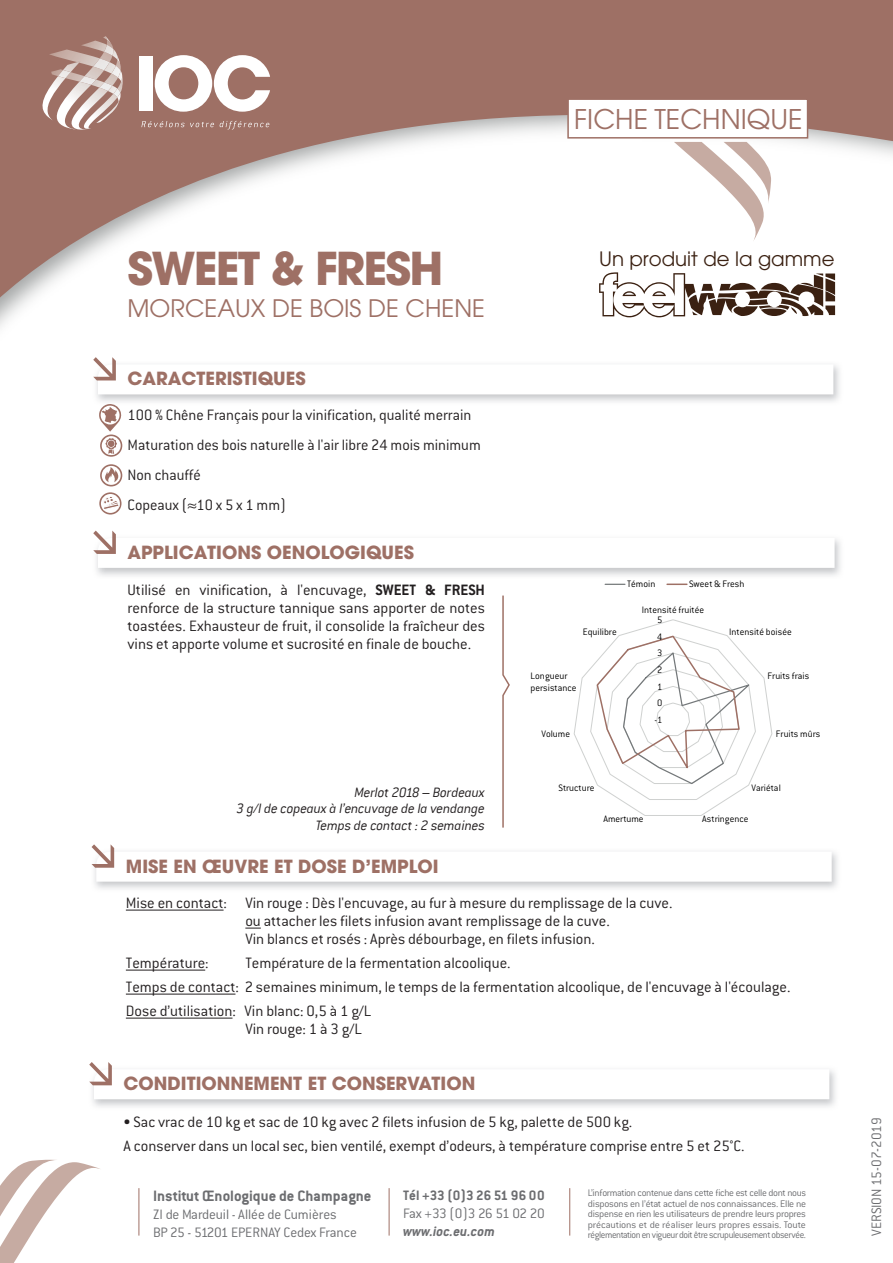
<style>
.page{position:relative;width:893px;height:1263px;background:#fff}
.page>*{position:absolute;margin:0;border:0;box-sizing:border-box;transform-origin:0 0}
.t1{font:700 45px "Avant Garde LT";letter-spacing:-.04em;color:#9e7065}
.t2{font:27px "Avant Garde LT";color:#9e7065}
.t3{font:24px "Avant Garde LT";color:#9e7065}
.t4{font:19.65px "Avant Garde LT";color:#3b2112}
.t5{font:700 18px "Avant Garde LT";color:#9e7065}
.t6{font:300 16.5px/18px "Conduit ITC";color:#231f20}
.t7{font:700 16.5px "Conduit ITC";color:#6c6d70}
.t8{font:italic 300 15px/16.5px "Conduit ITC";letter-spacing:-.015em;color:#231f20;text-align:right}
.t9{font:300 15px/18px "Conduit ITC";letter-spacing:-.01em;color:#6c6d70}
.t10{font:700 15px "Conduit ITC";color:#6c6d70}
.t11{font:300 15px "Conduit ITC";letter-spacing:-.03em;color:#6c6d70}
.t12{font:italic 700 15px "Conduit ITC";color:#6c6d70}
.t13{font:300 10.5px/10.5px "Conduit ITC";letter-spacing:-.035em;color:#6c6d70;text-align:justify}
.t14{font:300 10.35px/12.3px "Conduit ITC";color:#000001}
.s1{font-weight:700}
</style>
<div class="page">
<svg style="left:0;top:0;width:893px;height:327px"></svg>
<svg style="left:0;top:1160px;width:100px;height:103px"></svg>
<svg style="left:567px;top:59px;width:242px;height:80px"></svg>
<hr style="left:139px;top:1188px;width:1px;height:47px;background:#9e7065">
<hr style="left:389px;top:1188px;width:1px;height:47px;background:#9e7065">
<hr style="left:569px;top:1188px;width:1px;height:47px;background:#9e7065">
<img style="left:49px;top:49px;width:6px;height:13px">
<img style="left:121px;top:75px;width:2px;height:54px">
<img style="left:113px;top:105px;width:8px;height:25px">
<img style="left:55px;top:36px;width:58px;height:94px">
<img style="left:93px;top:58px;width:6px;height:12px">
<img style="left:79px;top:76px;width:17px;height:9px">
<svg style="left:99px;top:36px;width:23px;height:69px"></svg>
<img style="left:39px;top:62px;width:40px;height:59px">
<svg style="left:58px;top:70px;width:13px;height:8px"></svg>
<svg style="left:141px;top:121px;width:73px;height:6px"></svg>
<svg style="left:220px;top:121px;width:49px;height:8px"></svg>
<div style="left:139px;top:56px;width:14px;height:55px;background:#fff"></div>
<svg style="left:155px;top:55px;width:115px;height:57px"></svg>
<img style="left:674px;top:142px;width:92px;height:100px">
<img style="left:724px;top:142px;width:47px;height:62px">
<svg style="left:93px;top:357px;width:740px;height:37px"></svg>
<svg style="left:93px;top:531px;width:742px;height:37px"></svg>
<svg style="left:92px;top:844px;width:740px;height:38px"></svg>
<hr style="left:126px;top:910px;width:98px;height:1px;background:#231f20">
<svg style="left:245px;top:928px;width:16px;height:1px"></svg>
<hr style="left:126px;top:970px;width:79px;height:1px;background:#231f20">
<hr style="left:126px;top:994px;width:109px;height:1px;background:#231f20">
<hr style="left:126px;top:1018px;width:106px;height:1px;background:#231f20">
<svg style="left:89px;top:1062px;width:740px;height:37px"></svg>
<svg style="left:599px;top:272px;width:236px;height:45px"></svg>
<svg style="left:502px;top:595px;width:8px;height:233px"></svg>
<svg style="left:573px;top:619px;width:200px;height:197px"></svg>
<svg style="left:605px;top:584px;width:20px;height:1px"></svg>
<hr style="left:667px;top:583px;width:20px;height:2px;background:#9e7065">
<svg style="left:99px;top:404px;width:23px;height:28px"></svg>
<svg style="left:100px;top:434px;width:22px;height:23px"></svg>
<svg style="left:102px;top:436px;width:19px;height:19px"></svg>
<svg style="left:105px;top:438px;width:12px;height:17px"></svg>
<svg style="left:100px;top:464px;width:22px;height:22px"></svg>
<svg style="left:102px;top:466px;width:19px;height:19px"></svg>
<svg style="left:105px;top:467px;width:13px;height:15px"></svg>
<svg style="left:99px;top:492px;width:23px;height:22px"></svg>
<svg style="left:101px;top:494px;width:19px;height:19px"></svg>
<svg style="left:103px;top:496px;width:16px;height:14px"></svg>
<h2 class="t2" style="left:574px;top:103px;width:230px">FICHE TECHNIQUE</h2>
<h1 class="t1" style="left:128px;top:239px;width:317px">SWEET &amp; FRESH</h1>
<h3 class="t3" style="left:128px;top:294px;width:359px">MORCEAUX DE BOIS DE CHENE</h3>
<p class="t5" style="left:128px;top:366px;width:180px">CARACTERISTIQUES</p>
<p class="t6" style="left:128px;top:400px;width:355px;line-height:30px">100 % Chêne Français pour la vinification, qualité merrain Maturation des bois naturelle à l'air libre 24 mois minimum Non chauffé<br>Copeaux (≈10 x 5 x 1 mm)</p>
<p class="t5" style="left:128px;top:541px;width:288px">APPLICATIONS OENOLOGIQUES</p>
<p class="t6" style="left:128px;top:581px;width:359px;text-align:justify">Utilisé en vinification, à l'encuvage, <span class="s1">SWEET &amp; FRESH </span>renforce de la structure tannique sans apporter de notes toastées. Exhausteur de fruit, il consolide la fraîcheur des vins et apporte volume et sucrosité en finale de bouche.</p>
<p class="t8" style="left:236px;top:784px;width:250px">Merlot 2018 – Bordeaux<br>3 g/l de copeaux à l’encuvage de la vendange<br>Temps de contact : 2 semaines</p>
<p class="t4" style="left:599px;top:247px;width:237px">Un produit de la gamme</p>
<p class="t14" style="left:627px;top:578px;width:30px">Témoin</p>
<p class="t14" style="left:689px;top:578px;width:57px">Sweet &amp; Fresh</p>
<p class="t14" style="left:642px;top:603px;width:64px">Intensité fruitée</p>
<p class="t14" style="left:657px;top:613px;width:7px">5</p>
<p class="t14" style="left:583px;top:626px;width:35px">Equilibre</p>
<p class="t14" style="left:531px;top:669px;width:47px">Longueur persistance</p>
<p class="t14" style="left:657px;top:630px;width:7px">4</p>
<p class="t14" style="left:657px;top:647px;width:7px">3</p>
<p class="t14" style="left:657px;top:663px;width:7px">2</p>
<p class="t14" style="left:657px;top:680px;width:7px">1</p>
<p class="t14" style="left:729px;top:626px;width:64px">Intensité boisée</p>
<p class="t14" style="left:767px;top:670px;width:43px">Fruits frais</p>
<p class="t14" style="left:657px;top:697px;width:7px">0</p>
<p class="t14" style="left:654px;top:713px;width:9px">-1</p>
<p class="t14" style="left:541px;top:728px;width:30px">Volume</p>
<p class="t14" style="left:776px;top:728px;width:46px">Fruits mûrs</p>
<p class="t14" style="left:558px;top:781px;width:38px">Structure</p>
<p class="t14" style="left:751px;top:781px;width:31px">Variétal</p>
<p class="t14" style="left:603px;top:813px;width:42px">Amertume</p>
<p class="t14" style="left:702px;top:813px;width:48px">Astringence</p>
<p class="t5" style="left:126px;top:854px;width:314px">MISE EN ŒUVRE ET DOSE D’EMPLOI</p>
<p class="t6" style="left:245px;top:894px;width:429px;text-indent:-119px">Mise en contact: Vin rouge : Dès l'encuvage, au fur à mesure du remplissage de la cuve. ou attacher les filets infusion avant remplissage de la cuve.<br>Vin blancs et rosés : Après débourbage, en filets infusion.</p>
<p class="t6" style="left:126px;top:954px;width:84px">Température:</p>
<p class="t6" style="left:126px;top:951px;width:666px;line-height:24px;text-indent:119px">Température de la fermentation alcoolique.<br>Temps de contact: 2 semaines minimum, le temps de la fermentation alcoolique, de l'encuvage à l'écoulage.<br>Dose d’utilisation: Vin blanc: 0,5 à 1 g/L</p>
<p class="t6" style="left:245px;top:1020px;width:118px">Vin rouge: 1 à 3 g/L</p>
<p class="t5" style="left:124px;top:1072px;width:353px">CONDITIONNEMENT ET CONSERVATION</p>
<p class="t6" style="left:124px;top:1110px;width:622px;line-height:24px">• Sac vrac de 10 kg et sac de 10 kg avec 2 filets infusion de 5 kg, palette de 500 kg.<br>A conserver dans un local sec, bien ventilé, exempt d’odeurs, à température comprise entre 5 et 25°C.</p>
<p class="t7" style="left:153px;top:1186px;width:220px">Institut Œnologique de Champagne</p>
<p class="t9" style="left:153px;top:1205px;width:205px">ZI de Mardeuil - Allée de Cumières<br>BP 25 - 51201 EPERNAY Cedex France</p>
<p class="t10" style="left:403px;top:1186px;width:143px">Tél +33 (0)3 26 51 96 00</p>
<p class="t11" style="left:403px;top:1205px;width:143px">Fax +33 (0)3 26 51 02 20</p>
<p class="t12" style="left:403px;top:1222px;width:93px">www.ioc.eu.com</p>
<p class="t13" style="left:588px;top:1188px;width:220px">L’information contenue dans cette fiche est celle dont nous disposons en l’état actuel de nos connaissances. Elle ne dispense en rien les utilisateurs de prendre leurs propres précautions et de réaliser leurs propres essais. Toute réglementationenvigueurdoitêtrescrupuleusementobservée.</p>
<p class="t9" style="left:867px;top:1235px;width:120px;rotate:-90deg">VERSION 15-07-2019</p>
</div>
